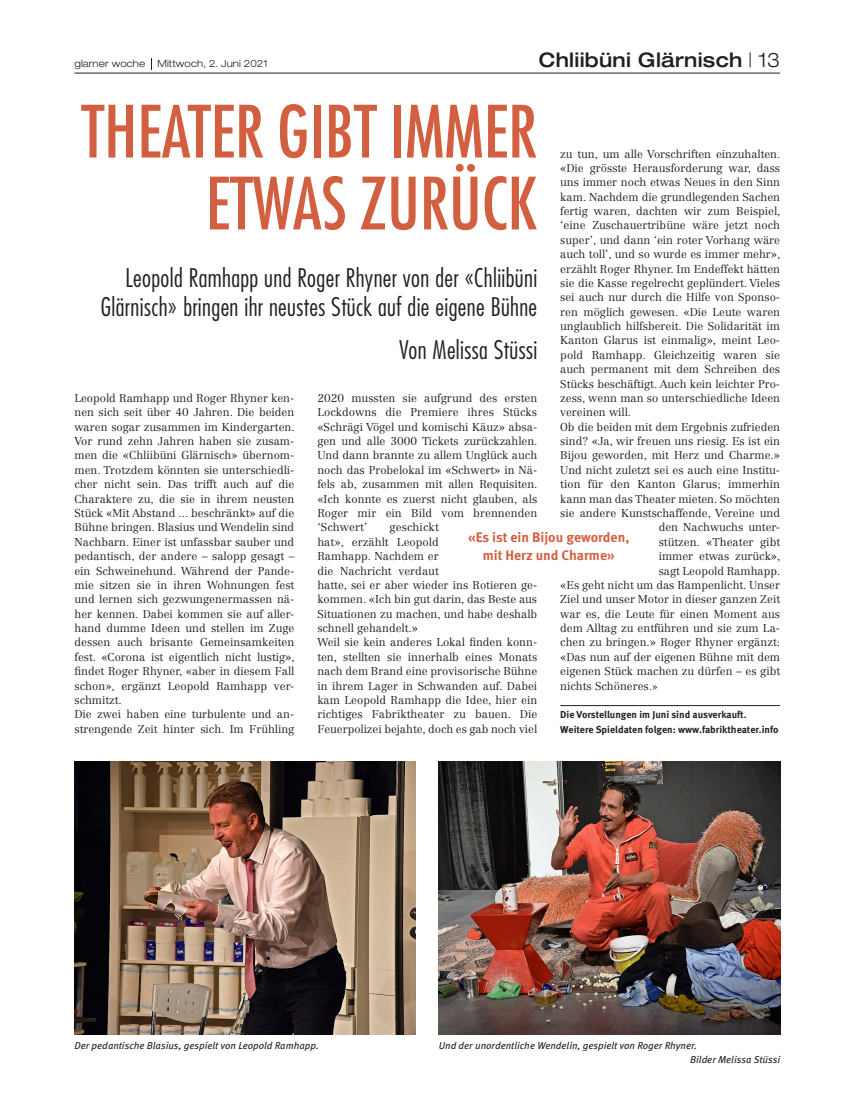
<style>
.page{position:relative;width:867px;height:1120px;background:#fff}
.page>*{position:absolute;margin:0;border:0;box-sizing:border-box;transform-origin:0 0}
._110_Titel_56_x04{font:condensed 70px/71.9px "Futura Std";color:#d26040;text-align:right}
._150_Untertitel_x05{font:300 condensed 25px/28.8px "Futura Std";letter-spacing:.015em;color:#231f20;text-align:right}
._151_Autorenzeile_x0{font:300 condensed 25px "Futura Std";letter-spacing:.015em;color:#231f20}
.t1{font:500 expanded 20px "Helvetica Neue LT Std";letter-spacing:.015em;color:#231f20;scale:.96 1}
._175_Zitat_Zwischent{font:700 13.75px/17.5px "Meta OT";color:#d26040;text-align:center}
._200_GS_x08{font:300 11.25px/14.4px "Centennial LT Std";color:#231f20;text-align:justify}
._220_Bildlegende_lin{font:italic 10px "Meta OT";color:#231f20}
._255_Fussnote_x13{font:700 10px/14.4px "Meta OT";color:#231f20}
.t2{font:300 expanded 10px "Helvetica Neue LT Std";letter-spacing:.015em;color:#231f20;scale:.96 1}
.s1{font-weight:300}
.s2{font-size:10px}
</style>
<div class="page">
<hr style="left:74px;top:73px;width:706px;height:1px;background:#231f20">
<hr style="left:560px;top:705px;width:220px;height:1px;background:#231f20">
<img style="left:74px;top:761px;width:341px;height:273px">
<img style="left:438px;top:761px;width:342px;height:273px">
<p class="t2" style="left:74px;top:58px;width:203px">glarner woche Mittwoch, 2. Juni 2021</p>
<p class="t1" style="left:538px;top:48px;width:253px">Chliibüni Glärnisch <span class="s1">| 13</span></p>
<p class="_110_Titel_56_x04" style="left:81px;top:95px;width:457px">THEATER GIBT IMMER<br>ETWAS ZURÜCK</p>
<p class="_150_Untertitel_x05" style="left:101px;top:263px;width:438px">Leopold Ramhapp und Roger Rhyner von der «Chliibüni<br>Glärnisch» bringen ihr neustes Stück auf die eigene Bühne</p>
<p class="_151_Autorenzeile_x0" style="left:399px;top:335px;width:139px">Von Melissa Stüssi</p>
<p class="_200_GS_x08" style="left:560px;top:146px;width:222px">zu tun, um alle Vorschriften einzuhalten. «Die grösste Herausforderung war, dass uns immer noch etwas Neues in den Sinn kam. Nachdem die grundlegenden Sachen fertig waren, dachten wir zum Beispiel, ‘eine Zuschauertribüne wäre jetzt noch super’, und dann ‘ein roter Vorhang wäre auch toll’, und so wurde es immer mehr», erzählt Roger Rhyner. Im Endeffekt hätten sie die Kasse regelrecht geplündert. Vieles sei auch nur durch die Hilfe von Sponso&shy;ren möglich gewesen. «Die Leute waren unglaublich hilfsbereit. Die Solidarität im Kanton Glarus ist einmalig», meint Leo&shy;pold Ramhapp. Gleichzeitig waren sie auch permanent mit dem Schreiben des Stücks beschäftigt. Auch kein leichter Pro&shy;zess, wenn man so unterschiedliche Ideen vereinen will.</p>
<p class="_200_GS_x08" style="left:560px;top:420px;width:221px">Ob die beiden mit dem Ergebnis zufrieden</p>
<p class="_200_GS_x08" style="left:560px;top:434px;width:221px">sind? «Ja, wir freuen uns riesig. Es ist ein</p>
<p class="_200_GS_x08" style="left:560px;top:448px;width:221px">Bijou geworden, mit Herz und Charme.»</p>
<p class="_200_GS_x08" style="left:560px;top:463px;width:221px">Und nicht zuletzt sei es auch eine Institu-</p>
<p class="_200_GS_x08" style="left:560px;top:477px;width:221px">tion für den Kanton Glarus; immerhin</p>
<p class="_200_GS_x08" style="left:560px;top:491px;width:221px">kann man das Theater mieten. So möchten</p>
<p class="_200_GS_x08" style="left:560px;top:506px;width:221px">sie andere Kunstschaffende, Vereine und</p>
<p class="_200_GS_x08" style="left:658px;top:520px;width:123px">den Nachwuchs unter-</p>
<p class="_200_GS_x08" style="left:658px;top:535px;width:123px">stützen. «Theater gibt</p>
<p class="_200_GS_x08" style="left:658px;top:549px;width:123px">immer etwas zurück»,</p>
<p class="_200_GS_x08" style="left:658px;top:563px;width:123px">sagt Leopold Ramhapp.</p>
<p class="_200_GS_x08" style="left:560px;top:578px;width:221px">«Es geht nicht um das Rampenlicht. Unser</p>
<p class="_200_GS_x08" style="left:560px;top:592px;width:221px">Ziel und unser Motor in dieser ganzen Zeit</p>
<p class="_200_GS_x08" style="left:560px;top:606px;width:221px">war es, die Leute für einen Moment aus</p>
<p class="_200_GS_x08" style="left:560px;top:621px;width:221px">dem Alltag zu entführen und sie zum La-</p>
<p class="_200_GS_x08" style="left:560px;top:635px;width:221px">chen zu bringen.» Roger Rhyner ergänzt:</p>
<p class="_200_GS_x08" style="left:560px;top:650px;width:221px">«Das nun auf der eigenen Bühne mit dem</p>
<p class="_200_GS_x08" style="left:560px;top:664px;width:221px">eigenen Stück machen zu dürfen – es gibt</p>
<p class="_200_GS_x08" style="left:560px;top:678px;width:99px">nichts Schöneres.<span class="s2">»</span></p>
<p class="_255_Fussnote_x13" style="left:560px;top:708px;width:220px">Die Vorstellungen im Juni sind ausverkauft.<br>Weitere Spieldaten folgen: www.fabriktheater.info</p>
<p class="_200_GS_x08" style="left:317px;top:391px;width:222px">2020 mussten sie aufgrund des ersten Lockdowns die Premiere ihres Stücks «Schrägi Vögel und komischi Käuz» absa&shy;gen und alle 3000 Tickets zurückzahlen.<br>Und dann brannte zu allem Unglück auch noch das Probelokal im «Schwert» in Nä&shy;fels ab, zusammen mit allen Requisiten. «Ich konnte es zuerst nicht glauben, als Roger mir ein Bild vom brennenden ‘Schwert’</p>
<p class="_200_GS_x08" style="left:74px;top:391px;width:222px">Leopold Ramhapp und Roger Rhyner ken&shy;nen sich seit über 40 Jahren. Die beiden waren sogar zusammen im Kindergarten.<br>Vor rund zehn Jahren haben sie zusam&shy;men die «Chliibüni Glärnisch» übernom&shy;men. Trotzdem könnten sie unterschiedli&shy;cher nicht sein. Das trifft auch auf die Charaktere zu, die sie in ihrem neusten Stück «Mit Abstand ... beschränkt» auf die Bühne bringen. Blasius und Wendelin sind Nachbarn. Einer ist unfassbar sauber und pedantisch, der andere – salopp gesagt – ein Schweinehund. Während der Pande&shy;mie sitzen sie in ihren Wohnungen fest und lernen sich gezwungenermassen nä&shy;her kennen. Dabei kommen sie auf aller&shy;hand dumme Ideen und stellen im Zuge dessen auch brisante Gemeinsamkeiten fest. «Corona ist eigentlich nicht lustig», findet Roger Rhyner, «aber in diesem Fall schon», ergänzt Leopold Ramhapp ver&shy;schmitzt.</p>
<p class="_200_GS_x08" style="left:74px;top:707px;width:221px">Die zwei haben eine turbulente und an&shy;strengende Zeit hinter sich. Im Frühling</p>
<p class="_200_GS_x08" style="left:317px;top:520px;width:221px;text-align:left;text-indent:72px">geschickt<br>hat», erzählt Leopold<br>Ramhapp. Nachdem er<br>die Nachricht verdaut<br>hatte, sei er aber wieder ins Rotieren ge&shy;kommen. «Ich bin gut darin, das Beste aus<br>Situationen zu machen, und habe deshalb schnell gehandelt.»</p>
<p class="_200_GS_x08" style="left:317px;top:635px;width:221px">Weil sie kein anderes Lokal finden konn&shy;ten, stellten sie innerhalb eines Monats nach dem Brand eine provisorische Bühne in ihrem Lager in Schwanden auf. Dabei kam Leopold Ramhapp die Idee, hier ein richtiges Fabriktheater zu bauen. Die Feuerpolizei bejahte, doch es gab noch viel</p>
<p class="_175_Zitat_Zwischent" style="left:468px;top:529px;width:163px">«Es ist ein Bijou geworden, mit Herz und Charme»</p>
<p class="_220_Bildlegende_lin" style="left:74px;top:1039px;width:246px">Der pedantische Blasius, gespielt von Leopold Ramhapp.</p>
<p class="_220_Bildlegende_lin" style="left:438px;top:1039px;width:260px">Und der unordentliche Wendelin, gespielt von Roger Rhyner.</p>
<p class="_220_Bildlegende_lin" style="left:690px;top:1053px;width:91px">Bilder Melissa Stüssi</p>
</div>
